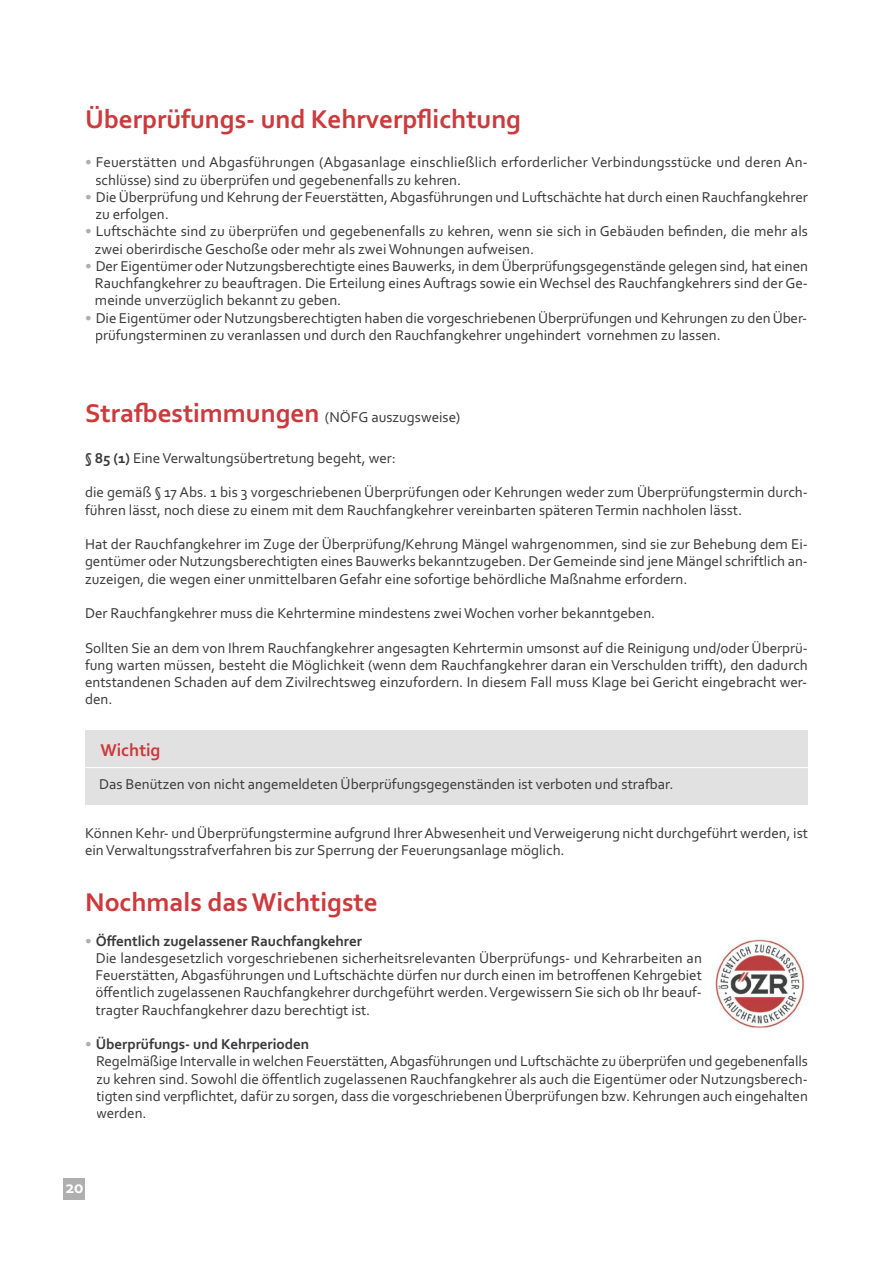
<style>
.page{position:relative;width:893px;height:1263px;background:#fff}
.page>*{position:absolute;margin:0;border:0;box-sizing:border-box;transform-origin:0 0}
.t1{font:700 27px "Corbel";color:#cc3a3d}
.t2{font:700 18px "Corbel";color:#cc3a3d}
.t3{font:700 18px "Corbel";color:#fff}
.t4{font:15px/17.2px "Corbel";color:#39383a}
.s1{color:#b0afb0}
.s2{font-weight:700;font-size:27px;color:#cc3a3d}
.s3{font-weight:700}
</style>
<div class="page">
<div style="left:64px;top:1178px;width:21px;height:21px;background:#b0afb0"></div>
<div style="left:85px;top:730px;width:723px;height:75px;background:#e1e1e1"></div>
<hr style="left:85px;top:767px;width:723px;height:1px;background:#fff">
<img style="left:714px;top:938px;width:92px;height:92px">
<h1 class="t1" style="left:85px;top:103px;width:438px">Überprüfungs- und Kehrverpflichtung</h1>
<p class="t4" style="left:96px;top:153px;width:714px;text-indent:-10px"><span class="s1">•</span> Feuerstätten und Abgasführungen (Abgasanlage einschließlich erforderlicher Verbindungsstücke und deren An&shy;schlüsse) sind zu überprüfen und gegebenenfalls zu kehren.</p>
<p class="t4" style="left:95px;top:188px;width:714px;text-indent:-10px"><span class="s1">•</span> DieÜberprüfung und Kehrung der Feuerstätten,Abgasführungen und Luftschächte hat durch einen Rauchfangkehrer zu erfolgen.</p>
<p class="t4" style="left:95px;top:222px;width:715px;text-indent:-10px"><span class="s1">•</span> Luftschächte sind zu überprüfen und gegebenenfalls zu kehren, wenn sie sich in Gebäuden befinden, die mehr als zwei oberirdische Geschoße oder mehr als zweiWohnungen aufweisen.</p>
<p class="t4" style="left:95px;top:257px;width:714px;text-align:justify;text-indent:-10px"><span class="s1">•</span> Der Eigentümer oder Nutzungsberechtigte eines Bauwerks, in demÜberprüfungsgegenstände gelegen sind, hat einen Rauchfangkehrer zu beauftragen. Die Erteilung einesAuftrags sowie einWechsel des Rauchfangkehrers sind der Ge&shy;meinde unverzüglich bekannt zu geben.</p>
<p class="t4" style="left:95px;top:309px;width:713px;text-indent:-10px"><span class="s1">•</span> Die Eigentümer oder Nutzungsberechtigten haben die vorgeschriebenenÜberprüfungen und Kehrungen zu denÜber&shy;prüfungsterminen zu veranlassen und durch den Rauchfangkehrer ungehindert vornehmen zu lassen.</p>
<p class="t4" style="left:85px;top:408px;width:377px"><span class="s2">Strafbestimmungen</span> (NÖFG auszugsweise)</p>
<p class="t4" style="left:85px;top:449px;width:312px"><span class="s3">§ 85 (1)</span> EineVerwaltungsübertretung begeht, wer:</p>
<p class="t4" style="left:85px;top:483px;width:724px">die gemäß § 17 Abs. 1 bis 3 vorgeschriebenen Überprüfungen oder Kehrungen weder zum Überprüfungstermin durch&shy;führen lässt, noch diese zu einem mit dem Rauchfangkehrer vereinbarten späterenTermin nachholen lässt.</p>
<p class="t4" style="left:85px;top:535px;width:724px;text-align:justify">Hat der Rauchfangkehrer im Zuge der Überprüfung/Kehrung Mängel wahrgenommen, sind sie zur Behebung dem Ei&shy;gentümer oder Nutzungsberechtigten eines Bauwerks bekanntzugeben. DerGemeinde sind jene Mängel schriftlich an&shy;zuzeigen, die wegen einer unmittelbaren Gefahr eine sofortige behördliche Maßnahme erfordern.</p>
<p class="t4" style="left:85px;top:604px;width:572px">Der Rauchfangkehrer muss die Kehrtermine mindestens zweiWochen vorher bekanntgeben.</p>
<p class="t4" style="left:85px;top:639px;width:724px;text-align:justify">Sollten Sie an dem von Ihrem Rauchfangkehrer angesagten Kehrtermin umsonst auf die Reinigung und/oder Überprü&shy;fung warten müssen, besteht die Möglichkeit (wenn dem Rauchfangkehrer daran ein Verschulden trifft), den dadurch entstandenen Schaden auf dem Zivilrechtsweg einzufordern. In diesem Fall muss Klage bei Gericht eingebracht wer&shy;den.</p>
<p class="t2" style="left:100px;top:739px;width:62px">Wichtig</p>
<p class="t4" style="left:99px;top:775px;width:576px">Das Benützen von nicht angemeldeten Überprüfungsgegenständen ist verboten und strafbar.</p>
<p class="t4" style="left:85px;top:824px;width:724px">Können Kehr- undÜberprüfungstermine aufgrund IhrerAbwesenheit undVerweigerung nicht durchgeführt werden, ist einVerwaltungsstrafverfahren bis zur Sperrung der Feuerungsanlage möglich.</p>
<h1 class="t1" style="left:85px;top:886px;width:294px">Nochmals das Wichtigste</h1>
<p class="t4" style="left:96px;top:932px;width:608px;text-indent:-10px"><span class="s1">•</span> <span class="s3">Öffentlich zugelassener Rauchfangkehrer<br></span>Die landesgesetzlich vorgeschriebenen sicherheitsrelevanten Überprüfungs- und Kehrarbeiten an Feuerstätten,Abgasführungen und Luftschächte dürfen nur durch einen im betroffenen Kehrgebiet öffentlich zugelassenen Rauchfangkehrer durchgeführt werden.Vergewissern Sie sich ob Ihr beauf&shy;tragter Rauchfangkehrer dazu berechtigt ist.</p>
<p class="t4" style="left:96px;top:1035px;width:713px;text-indent:-11px"><span class="s1">•</span> <span class="s3">Überprüfungs- und Kehrperioden<br></span>Regelmäßige Intervalle in welchen Feuerstätten,Abgasführungen und Luftschächte zu überprüfen und gegebenenfalls zu kehren sind. Sowohl die öffentlich zugelassenen Rauchfangkehrer als auch die Eigentümer oder Nutzungsberech&shy;tigten sind verpflichtet, dafür zu sorgen, dass die vorgeschriebenenÜberprüfungen bzw. Kehrungen auch eingehalten werden.</p>
<p class="t3" style="left:65px;top:1176px;width:19px">20</p>
</div>
